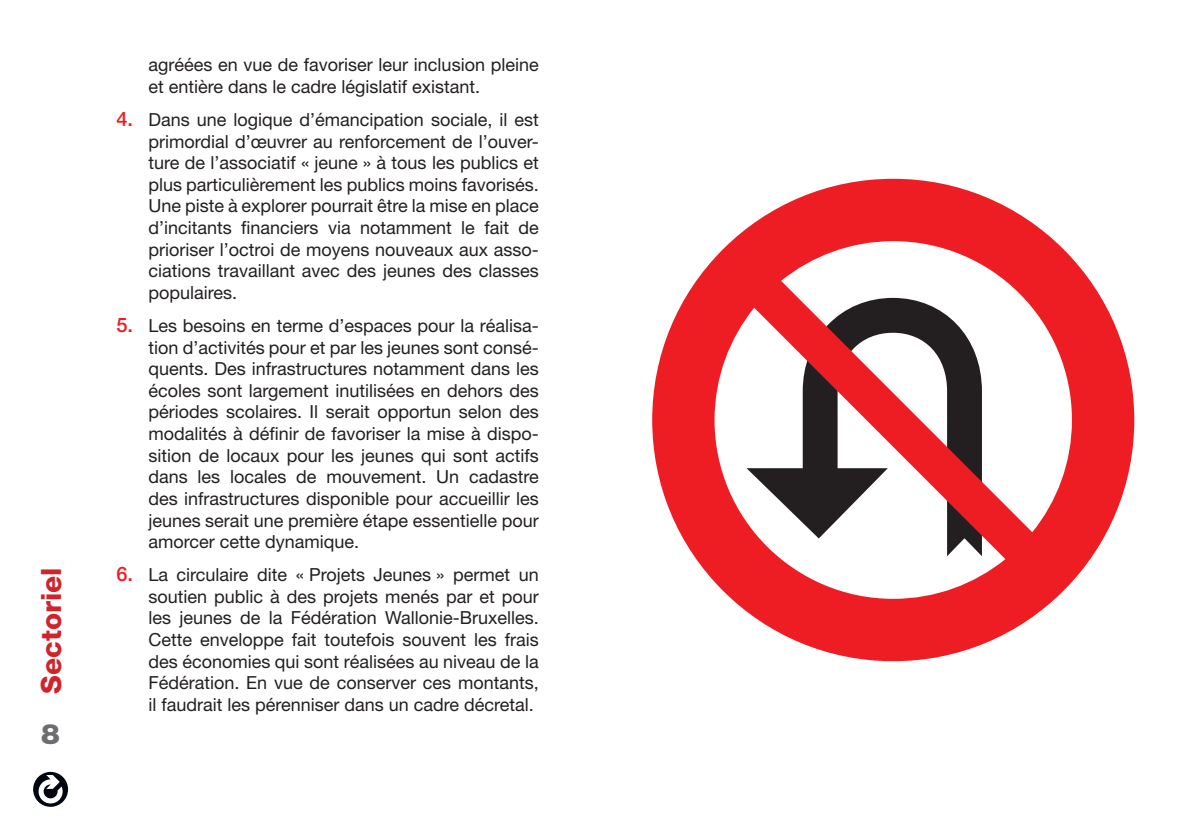
<style>
.page{position:relative;width:1191px;height:840px;background:#fff}
.page>*{position:absolute;margin:0;border:0;box-sizing:border-box;transform-origin:0 0}
.t1{font:800 28px "Helvetica Neue";color:#d1232a}
.t2{font:900 28px "Helvetica Neue";color:#6c6d70}
.Puces_Numéros__niv2{font:18px/21.6px "Helvetica Neue";color:#231f20;text-align:justify}
.s1{font-weight:500;font-size:20px;color:#ee1d23}
</style>
<div class="page">
<svg style="left:33px;top:771px;width:35px;height:35px"></svg>
<svg style="left:39px;top:774px;width:24px;height:29px"></svg>
<svg style="left:652px;top:179px;width:482px;height:481px"></svg>
<p class="t1" style="left:35px;top:693px;width:128px;rotate:-90deg">Sectoriel</p>
<h1 class="t2" style="left:41px;top:716px;width:20px">8</h1>
<p class="Puces_Numéros__niv2" style="left:148px;top:53px;width:392px">agréées en vue de favoriser leur inclusion pleine et entière dans le cadre législatif existant.</p>
<p class="Puces_Numéros__niv2" style="left:148px;top:108px;width:392px;text-indent:-32px"><span class="s1">4.</span> Dans une logique d’émancipation sociale, il est primordial d’œuvrer au renforcement de l’ouver&shy;ture de l’associatif « jeune » à tous les publics et plus particulièrement les publics moins favorisés.<br>Une piste à explorer pourrait être la mise en place d’incitants financiers via notamment le fait de prioriser l’octroi de moyens nouveaux aux asso&shy;ciations travaillant avec des jeunes des classes populaires.</p>
<p class="Puces_Numéros__niv2" style="left:148px;top:314px;width:392px;text-indent:-32px"><span class="s1">5.</span> Les besoins en terme d’espaces pour la réalisa&shy;tion d’activités pour et par les jeunes sont consé&shy;quents. Des infrastructures notamment dans les écoles sont largement inutilisées en dehors des périodes scolaires. Il serait opportun selon des modalités à définir de favoriser la mise à dispo&shy;sition de locaux pour les jeunes qui sont actifs dans les locales de mouvement. Un cadastre des infrastructures disponible pour accueillir les jeunes serait une première étape essentielle pour amorcer cette dynamique.</p>
<p class="Puces_Numéros__niv2" style="left:148px;top:563px;width:392px;text-indent:-32px"><span class="s1">6.</span> La circulaire dite « Projets Jeunes » permet un soutien public à des projets menés par et pour les jeunes de la Fédération Wallonie-Bruxelles.<br>Cette enveloppe fait toutefois souvent les frais des économies qui sont réalisées au niveau de la Fédération. En vue de conserver ces montants, il faudrait les pérenniser dans un cadre décretal.</p>
</div>
